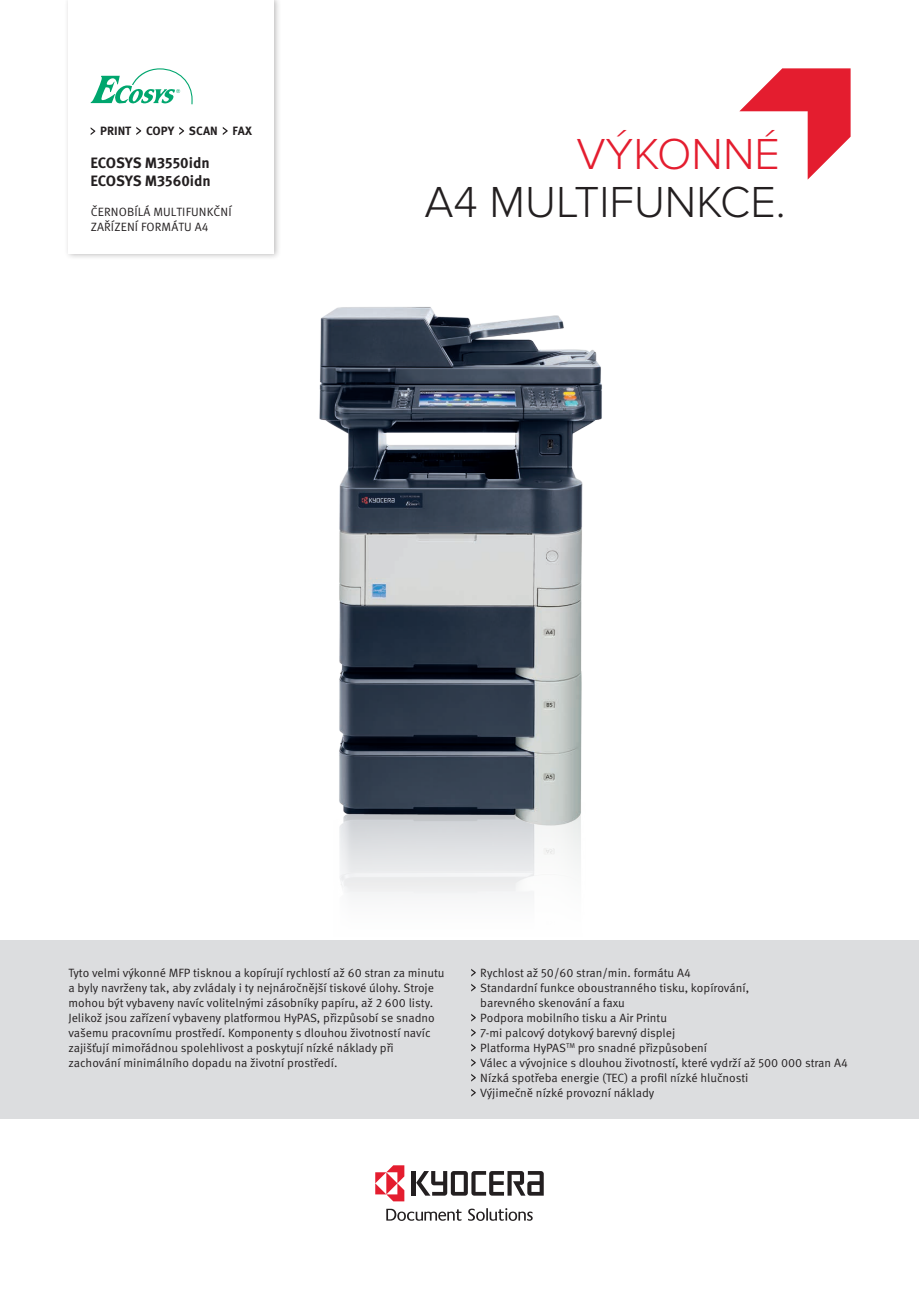
<style>
.page{position:relative;width:919px;height:1289px;background:#fff}
.page>*{position:absolute;margin:0;border:0;box-sizing:border-box;transform-origin:0 0}
.Headline_30_32_black{font:300 45px "Proxima Nova";color:#231f20}
.Headline_30_32_black-2{font:300 45px "Proxima Nova";color:#e41d2f}
.t1{font:700 15px/18px "Meta Pro";color:#231f20}
.Bodycopy_8_10_black{font:12px/15px "Meta Pro Norm";color:#231f20}
.t2{font:700 12px "Meta Pro";color:#231f20}
</style>
<div class="page">
<img style="left:319px;top:307px;width:283px;height:492px">
<svg style="left:739px;top:68px;width:111px;height:112px"></svg>
<div style="left:411px;top:1170px;width:5px;height:25px;background:#231f20"></div>
<svg style="left:416px;top:1171px;width:127px;height:24px"></svg>
<svg style="left:468px;top:1208px;width:64px;height:12px"></svg>
<svg style="left:386px;top:1208px;width:75px;height:12px"></svg>
<svg style="left:375px;top:1165px;width:29px;height:36px"></svg>
<div style="left:64px;top:0;width:217px;height:260px;background:#231f20;opacity:.3"></div>
<div style="left:68px;top:0;width:206px;height:253px;background:#fff"></div>
<div style="left:0;top:940px;width:918px;height:179px;background:#dcdddf"></div>
<svg style="left:91px;top:68px;width:101px;height:37px"></svg>
<svg style="left:91px;top:127px;width:4px;height:8px"></svg>
<svg style="left:136px;top:127px;width:5px;height:8px"></svg>
<svg style="left:179px;top:127px;width:5px;height:8px"></svg>
<svg style="left:223px;top:127px;width:5px;height:8px"></svg>
<svg style="left:471px;top:969px;width:4px;height:7px"></svg>
<svg style="left:471px;top:984px;width:4px;height:7px"></svg>
<svg style="left:471px;top:1014px;width:4px;height:7px"></svg>
<svg style="left:471px;top:1029px;width:4px;height:7px"></svg>
<svg style="left:471px;top:1044px;width:4px;height:7px"></svg>
<svg style="left:471px;top:1059px;width:4px;height:7px"></svg>
<svg style="left:471px;top:1074px;width:4px;height:7px"></svg>
<svg style="left:471px;top:1089px;width:4px;height:7px"></svg>
<p class="t2" style="left:100px;top:122px;width:153px">PRINT COPY SCAN FAX</p>
<p class="t1" style="left:91px;top:153px;width:122px">ECOSYS M3550idn<br>ECOSYS M3560idn</p>
<p class="Bodycopy_8_10_black" style="left:91px;top:204px;width:142px">ČERNOBÍLÁ MULTIFUNKČNÍ</p>
<p class="Bodycopy_8_10_black" style="left:91px;top:219px;width:119px">ZAŘÍZENÍ FORMÁTU A4</p>
<p class="Headline_30_32_black-2" style="left:576px;top:128px;width:205px">VÝKONNÉ</p>
<p class="Headline_30_32_black" style="left:424px;top:176px;width:363px">A4 MULTIFUNKCE.</p>
<p class="Bodycopy_8_10_black" style="left:68px;top:964px;width:378px">Tyto velmi výkonné MFP tisknou a kopírují rychlostí až 60 stran za minutu a byly navrženy tak, aby zvládaly i ty nejnáročnější tiskové úlohy. Stroje mohou být vybaveny navíc volitelnými zásobníky papíru, až 2 600 listy.<br>Jelikož jsou zařízení vybaveny platformou HyPAS, přizpůsobí se snadno vašemu pracovnímu prostředí. Komponenty s dlouhou životností navíc zajišťují mimořádnou spolehlivost a poskytují nízké náklady při zachování minimálního dopadu na životní prostředí.</p>
<p class="Bodycopy_8_10_black" style="left:480px;top:964px;width:212px">Rychlost až 50/60 stran/min. formátu A4</p>
<p class="Bodycopy_8_10_black" style="left:480px;top:979px;width:271px">Standardní funkce oboustranného tisku, kopírování, barevného skenování a faxu</p>
<p class="Bodycopy_8_10_black" style="left:480px;top:1009px;width:188px">Podpora mobilního tisku a Air Printu</p>
<p class="Bodycopy_8_10_black" style="left:480px;top:1024px;width:196px">7-mi palcový dotykový barevný displej</p>
<p class="Bodycopy_8_10_black" style="left:480px;top:1039px;width:228px">Platforma HyPAS<sup>TM</sup> pro snadné přizpůsobení</p>
<p class="Bodycopy_8_10_black" style="left:480px;top:1054px;width:369px">Válec a vývojnice s dlouhou životností, které vydrží až 500 000 stran A4</p>
<p class="Bodycopy_8_10_black" style="left:480px;top:1069px;width:270px">Nízká spotřeba energie (TEC) a profil nízké hlučnosti</p>
<p class="Bodycopy_8_10_black" style="left:480px;top:1084px;width:176px">Výjimečně nízké provozní náklady</p>
</div>
